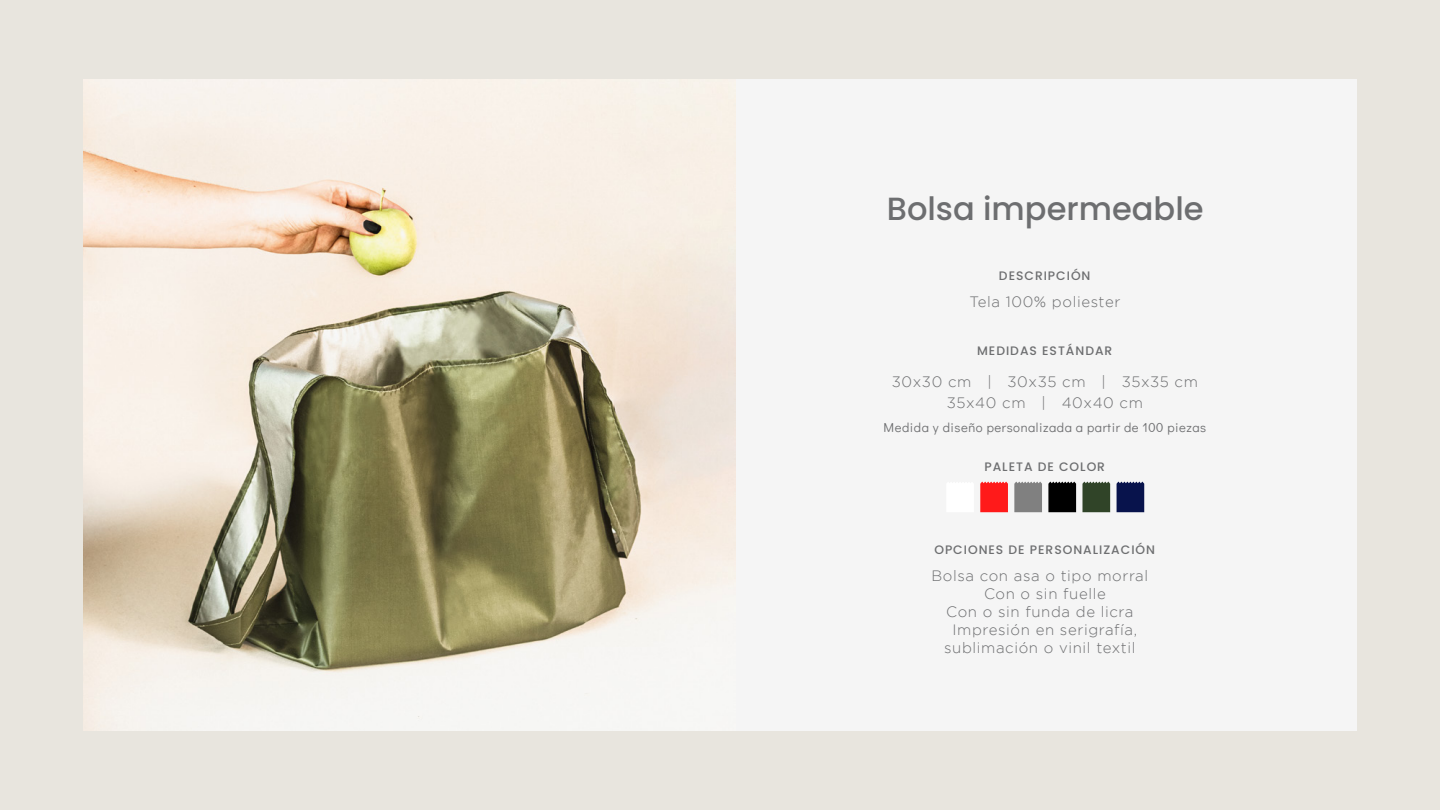
<style>
.page{position:relative;width:1440px;height:810px;background:#e8e5de}
.page>*{position:absolute;margin:0;border:0;box-sizing:border-box;transform-origin:0 0}
.t1{font:500 32.1px "Poppins";color:#6d6e70}
.t2{font:300 15px/21px "Gotham";letter-spacing:.04em;color:#6d6e70;text-align:center}
.t3{font:12.9px "Didact Gothic";letter-spacing:.04em;color:#6d6e70}
.t4{font:500 12.3px "Poppins";letter-spacing:.08em;color:#6d6e70}
</style>
<div class="page">
<div style="left:734px;top:79px;width:622px;height:652px;background:#f5f5f5"></div>
<img style="left:84px;top:79px;width:652px;height:652px">
<svg style="left:980px;top:482px;width:28px;height:30px"></svg>
<svg style="left:1014px;top:482px;width:28px;height:30px"></svg>
<svg style="left:1048px;top:482px;width:28px;height:30px"></svg>
<svg style="left:1082px;top:482px;width:28px;height:30px"></svg>
<svg style="left:1117px;top:482px;width:27px;height:30px"></svg>
<h1 class="t1" style="left:887px;top:190px;width:318px">Bolsa impermeable</h1>
<p class="t4" style="left:999px;top:268px;width:93px">DESCRIPCIÓN</p>
<p class="t2" style="left:970px;top:291px;width:152px">Tela 100% poliester</p>
<p class="t4" style="left:977px;top:344px;width:137px">MEDIDAS ESTÁNDAR</p>
<p class="t2" style="left:892px;top:371px;width:308px">30x30 cm | 30x35 cm | 35x35 cm<br>35x40 cm | 40x40 cm</p>
<p class="t3" style="left:884px;top:417px;width:324px">Medida y diseño personalizada a partir de 100 piezas</p>
<p class="t4" style="left:984px;top:459px;width:122px">PALETA DE COLOR</p>
<p class="t4" style="left:934px;top:543px;width:222px">OPCIONES DE PERSONALIZACIÓN</p>
<p class="t2" style="left:931px;top:565px;width:218px">Bolsa con asa o tipo morral</p>
<p class="t2" style="left:984px;top:583px;width:123px">Con o sin fuelle</p>
<p class="t2" style="left:946px;top:601px;width:189px">Con o sin funda de licra</p>
<p class="t2" style="left:953px;top:619px;width:186px">Impresión en serigrafía,</p>
<p class="t2" style="left:944px;top:637px;width:193px">sublimación o vinil textil</p>
</div>
